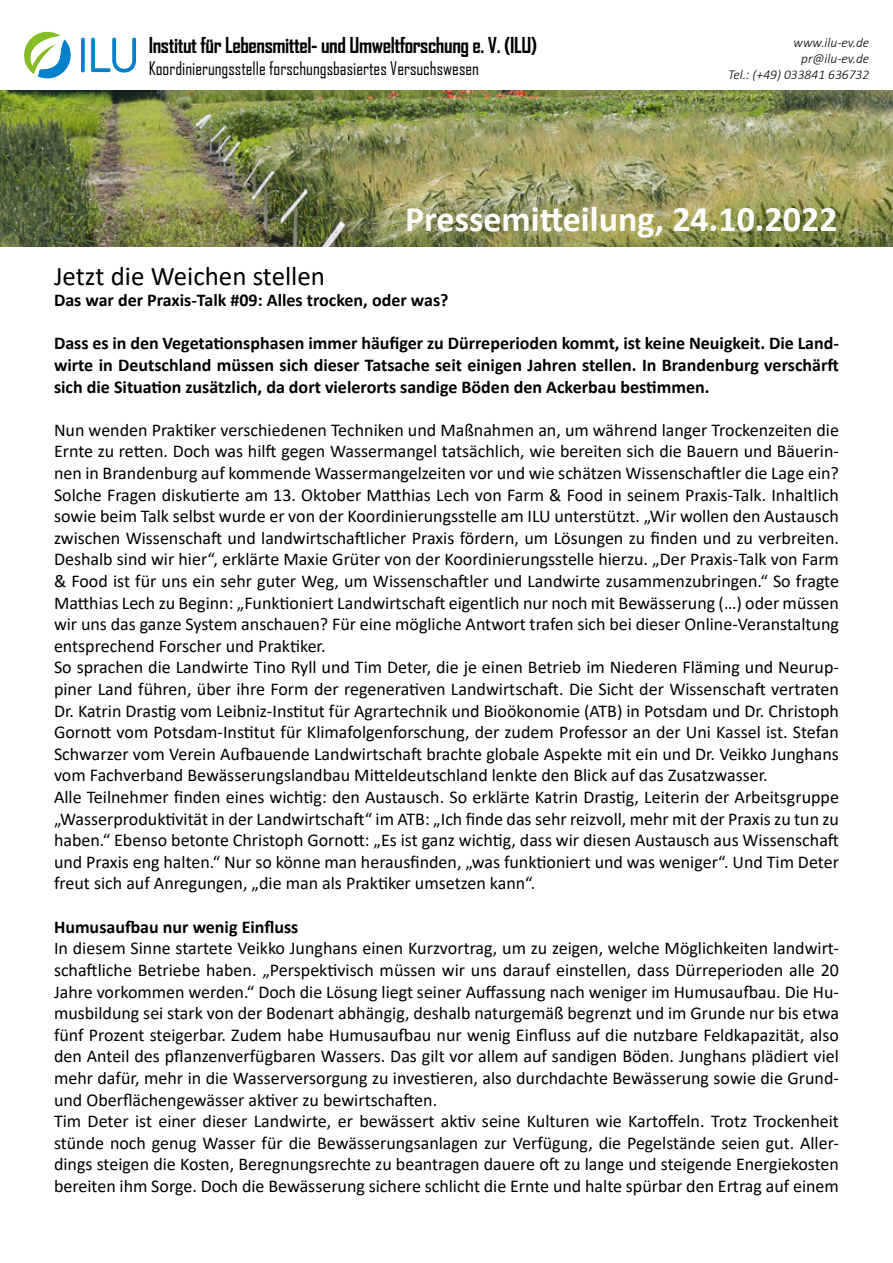
<style>
.page{position:relative;width:893px;height:1263px;background:#fff}
.page>*{position:absolute;margin:0;border:0;box-sizing:border-box;transform-origin:0 0}
.t1{font:700 36px "Calibri";color:#fff}
.t2{font:27px "Calibri";color:#000}
.t3{font:700 21px "Agency FB";letter-spacing:-.02em;color:#000}
.t4{font:18px/21.6px "Calibri";color:#000}
.t5{font:700 18px/21.6px "Calibri";color:#000;text-align:justify}
.t6{font:18px "Agency FB";color:#000}
.t7{font:italic 300 13.5px/16.2px "Calibri";color:#000;text-align:right}
</style>
<div class="page">
<svg style="left:81px;top:38px;width:4px;height:34px"></svg>
<svg style="left:91px;top:38px;width:45px;height:35px"></svg>
<svg style="left:24px;top:32px;width:47px;height:46px"></svg>
<img style="left:0;top:90px;width:893px;height:157px">
<p class="t3" style="left:149px;top:32px;width:390px">Institut für Lebensmittel- und Umweltforschung e. V. (ILU)</p>
<p class="t6" style="left:149px;top:57px;width:332px">Koordinierungsstelle forschungsbasiertes Versuchswesen</p>
<p class="t7" style="left:728px;top:34px;width:143px">www.ilu-ev.de pr@ilu-ev.de<br>Tel.: (+49) 033841 636732</p>
<h1 class="t1" style="left:405px;top:194px;width:434px">Pressemitteilung, 24.10.2022</h1>
<h2 class="t2" style="left:54px;top:257px;width:273px">Jetzt die Weichen stellen</h2>
<p class="t5" style="left:54px;top:289px;width:396px">Das war der Praxis-Talk #09: Alles trocken, oder was?</p>
<p class="t5" style="left:54px;top:332px;width:786px">Dass es in den Vegetationsphasen immer häufiger zu Dürreperioden kommt, ist keine Neuigkeit. Die Land&shy;wirte in Deutschland müssen sich dieser Tatsache seit einigen Jahren stellen. In Brandenburg verschärft sich die Situation zusätzlich, da dort vielerorts sandige Böden den Ackerbau bestimmen.</p>
<p class="t4" style="left:54px;top:419px;width:786px">Nun wenden Praktiker verschiedenen Techniken und Maßnahmen an, um während langer Trockenzeiten die Ernte zu retten. Doch was hilft gegen Wassermangel tatsächlich, wie bereiten sich die Bauern und Bäuerin&shy;nen in Brandenburg auf kommende Wassermangelzeiten vor und wie schätzen Wissenschaftler die Lage ein?<br>Solche Fragen diskutierte am 13. Oktober Matthias Lech von Farm &amp; Food in seinem Praxis-Talk. Inhaltlich sowie beim Talk selbst wurde er von der Koordinierungsstelle am ILU unterstützt. „Wir wollen den Austausch zwischen Wissenschaft und landwirtschaftlicher Praxis fördern, um Lösungen zu finden und zu verbreiten.<br>Deshalb sind wir hier“, erklärte Maxie Grüter von der Koordinierungsstelle hierzu. „Der Praxis-Talk von Farm &amp; Food ist für uns ein sehr guter Weg, um Wissenschaftler und Landwirte zusammenzubringen.“ So fragte Matthias Lech zu Beginn: „Funktioniert Landwirtschaft eigentlich nur noch mit Bewässerung (…) oder müssen wir uns das ganze System anschauen? Für eine mögliche Antwort trafen sich bei dieser Online-Veranstaltung entsprechend Forscher und Praktiker.<br>So sprachen die Landwirte Tino Ryll und Tim Deter, die je einen Betrieb im Niederen Fläming und Neurup&shy;piner Land führen, über ihre Form der regenerativen Landwirtschaft. Die Sicht der Wissenschaft vertraten Dr. Katrin Drastig vom Leibniz-Institut für Agrartechnik und Bioökonomie (ATB) in Potsdam und Dr. Christoph Gornott vom Potsdam-Institut für Klimafolgenforschung, der zudem Professor an der Uni Kassel ist. Stefan Schwarzer vom Verein Aufbauende Landwirtschaft brachte globale Aspekte mit ein und Dr. Veikko Junghans vom Fachverband Bewässerungslandbau Mitteldeutschland lenkte den Blick auf das Zusatzwasser.<br>Alle Teilnehmer finden eines wichtig: den Austausch. So erklärte Katrin Drastig, Leiterin der Arbeitsgruppe „Wasserproduktivität in der Landwirtschaft“ im ATB: „Ich finde das sehr reizvoll, mehr mit der Praxis zu tun zu haben.“ Ebenso betonte Christoph Gornott: „Es ist ganz wichtig, dass wir diesen Austausch aus Wissenschaft und Praxis eng halten.“ Nur so könne man herausfinden, „was funktioniert und was weniger“. Und Tim Deter freut sich auf Anregungen, „die man als Praktiker umsetzen kann“.</p>
<p class="t5" style="left:54px;top:916px;width:246px">Humusaufbau nur wenig Einfluss</p>
<p class="t4" style="left:54px;top:937px;width:786px">In diesem Sinne startete Veikko Junghans einen Kurzvortrag, um zu zeigen, welche Möglichkeiten landwirt&shy;schaftliche Betriebe haben. „Perspektivisch müssen wir uns darauf einstellen, dass Dürreperioden alle 20<br>Jahre vorkommen werden.“ Doch die Lösung liegt seiner Auffassung nach weniger im Humusaufbau. Die Hu&shy;musbildung sei stark von der Bodenart abhängig, deshalb naturgemäß begrenzt und im Grunde nur bis etwa fünf Prozent steigerbar. Zudem habe Humusaufbau nur wenig Einfluss auf die nutzbare Feldkapazität, also den Anteil des pflanzenverfügbaren Wassers. Das gilt vor allem auf sandigen Böden. Junghans plädiert viel mehr dafür, mehr in die Wasserversorgung zu investieren, also durchdachte Bewässerung sowie die Grund&shy;und Oberflächengewässer aktiver zu bewirtschaften.<br>Tim Deter ist einer dieser Landwirte, er bewässert aktiv seine Kulturen wie Kartoffeln. Trotz Trockenheit stünde noch genug Wasser für die Bewässerungsanlagen zur Verfügung, die Pegelstände seien gut. Aller&shy;dings steigen die Kosten, Beregnungsrechte zu beantragen dauere oft zu lange und steigende Energiekosten bereiten ihm Sorge. Doch die Bewässerung sichere schlicht die Ernte und halte spürbar den Ertrag auf einem</p>
</div>
